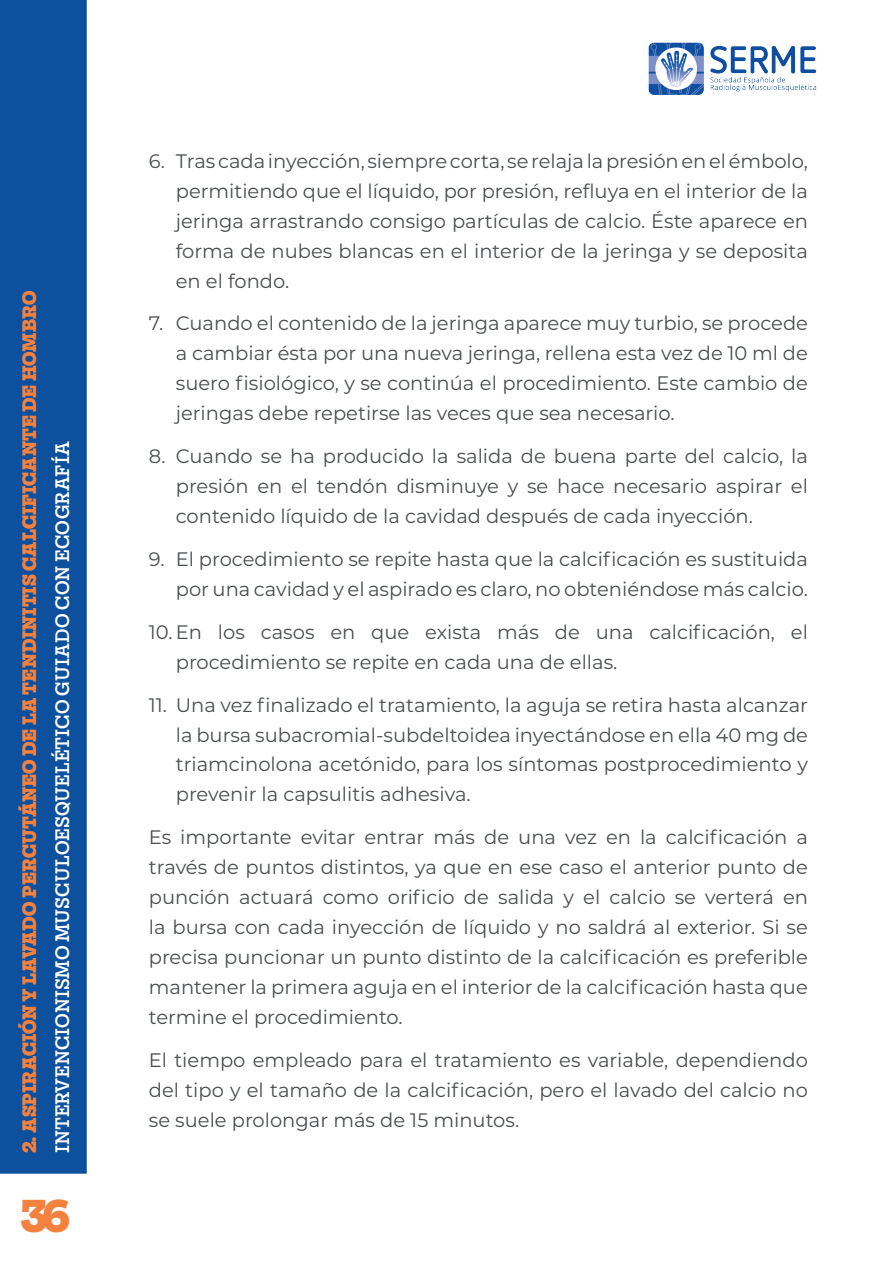
<style>
.page{position:relative;width:893px;height:1263px;background:#fff}
.page>*{position:absolute;margin:0;border:0;box-sizing:border-box;transform-origin:0 0}
.t1{font:800 49.5px "Mortise";color:#f4813d}
.t2{font:800 21px "Mortise";color:#f4813d}
.t3{font:500 21px "Mortise";color:#fff}
.t4{font:19.5px/30px "Montserrat";color:#4a4e4f;text-align:justify}
</style>
<div class="page">
<div style="left:0;top:0;width:87px;height:1174px;background:#0d509e"></div>
<img style="left:648px;top:42px;width:169px;height:53px">
<p class="t2" style="left:18px;top:1153px;width:864px;rotate:-90deg">2. ASPIRACIÓN Y LAVADO PERCUTÁNEO DE LA TENDINITIS CALCIFICANTE DE HOMBRO</p>
<p class="t3" style="left:51px;top:1153px;width:713px;rotate:-90deg">INTERVENCIONISMO MUSCULOESQUELÉTICO GUIADO CON ECOGRAFÍA</p>
<h1 class="t1" style="left:19px;top:1189px;width:53px">36</h1>
<p class="t4" style="left:176px;top:145px;width:634px;text-indent:-27px">6. Tras cada inyección, siempre corta, se relaja la presión en el émbolo, permitiendo que el líquido, por presión, refluya en el interior de la jeringa arrastrando consigo partículas de calcio. Éste aparece en forma de nubes blancas en el interior de la jeringa y se deposita en el fondo.</p>
<p class="t4" style="left:176px;top:308px;width:634px;text-indent:-27px">7. Cuando el contenido de la jeringa aparece muy turbio, se procede a cambiar ésta por una nueva jeringa, rellena esta vez de 10 ml de suero fisiológico, y se continúa el procedimiento. Este cambio de jeringas debe repetirse las veces que sea necesario.</p>
<p class="t4" style="left:176px;top:441px;width:634px;text-indent:-27px">8. Cuando se ha producido la salida de buena parte del calcio, la presión en el tendón disminuye y se hace necesario aspirar el contenido líquido de la cavidad después de cada inyección.</p>
<p class="t4" style="left:149px;top:543px;width:661px;text-align:right">9. El procedimiento se repite hasta que la calcificación es sustituida por una cavidad y el aspirado es claro, no obteniéndose más calcio.</p>
<p class="t4" style="left:176px;top:616px;width:634px;text-indent:-27px">10. En los casos en que exista más de una calcificación, el procedimiento se repite en cada una de ellas.</p>
<p class="t4" style="left:176px;top:689px;width:634px;text-indent:-27px">11. Una vez finalizado el tratamiento, la aguja se retira hasta alcanzar la bursa subacromial-subdeltoidea inyectándose en ella 40 mg de triamcinolona acetónido, para los síntomas postprocedimiento y prevenir la capsulitis adhesiva.</p>
<p class="t4" style="left:149px;top:822px;width:661px">Es importante evitar entrar más de una vez en la calcificación a través de puntos distintos, ya que en ese caso el anterior punto de punción actuará como orificio de salida y el calcio se verterá en la bursa con cada inyección de líquido y no saldrá al exterior. Si se precisa puncionar un punto distinto de la calcificación es preferible mantener la primera aguja en el interior de la calcificación hasta que termine el procedimiento.</p>
<p class="t4" style="left:149px;top:1044px;width:661px">El tiempo empleado para el tratamiento es variable, dependiendo del tipo y el tamaño de la calcificación, pero el lavado del calcio no se suele prolongar más de 15 minutos.</p>
</div>
